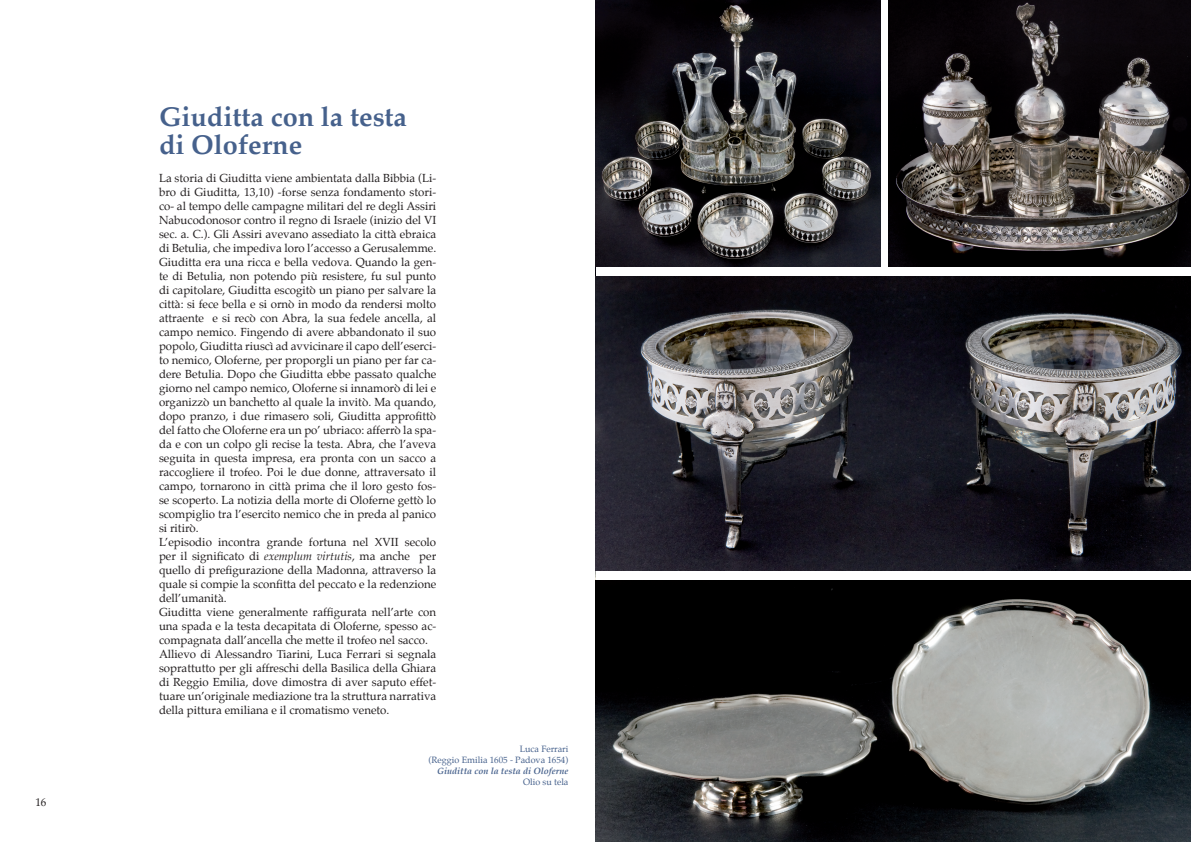
<style>
.page{position:relative;width:1191px;height:842px;background:#fff}
.page>*{position:absolute;margin:0;border:0;box-sizing:border-box;transform-origin:0 0}
.t1{font:700 27px/28px "Palatino";color:#46618c}
.t2{font:11.5px/14px "Palatino";color:#231f20}
.t3{font:11px "Palatino";color:#231f20}
.t4{font:9px/11px "Palatino";color:#46618c;text-align:right}
.t5{font:italic 700 9px "Palatino";color:#46618c}
.s1{font-style:italic}
</style>
<div class="page">
<img style="left:595px;top:276px;width:596px;height:295px">
<img style="left:595px;top:0;width:286px;height:266px">
<img style="left:889px;top:0;width:302px;height:266px">
<img style="left:595px;top:580px;width:596px;height:262px">
<svg style="left:595px;top:0;width:13px;height:1px"></svg>
<svg style="left:595px;top:841px;width:13px;height:1px"></svg>
<p class="t3" style="left:35px;top:793px;width:12px">16</p>
<h1 class="t1" style="left:159px;top:103px;width:250px">Giuditta con la testa di Oloferne</h1>
<p class="t2" style="left:159px;top:171px;width:279px">La storia di Giuditta viene ambientata dalla Bibbia (Li&shy;bro di Giuditta, 13,10) -forse senza fondamento stori&shy;co- al tempo delle campagne militari del re degli Assiri Nabucodonosor contro il regno di Israele (inizio del VI sec. a. C.). Gli Assiri avevano assediato la città ebraica di Betulia, che impediva loro l’accesso a Gerusalemme.<br>Giuditta era una ricca e bella vedova. Quando la gen&shy;te di Betulia, non potendo più resistere, fu sul punto di capitolare, Giuditta escogitò un piano per salvare la città: si fece bella e si ornò in modo da rendersi molto attraente e si recò con Abra, la sua fedele ancella, al campo nemico. Fingendo di avere abbandonato il suo popolo, Giuditta riuscì ad avvicinare il capo dell’eserci&shy;to nemico, Oloferne, per proporgli un piano per far ca&shy;dere Betulia. Dopo che Giuditta ebbe passato qualche giorno nel campo nemico, Oloferne si innamorò di lei e organizzò un banchetto al quale la invitò. Ma quando, dopo pranzo, i due rimasero soli, Giuditta approfittò del fatto che Oloferne era un po’ ubriaco: afferrò la spa&shy;da e con un colpo gli recise la testa. Abra, che l’aveva seguita in questa impresa, era pronta con un sacco a raccogliere il trofeo. Poi le due donne, attraversato il campo, tornarono in città prima che il loro gesto fos&shy;se scoperto. La notizia della morte di Oloferne gettò lo scompiglio tra l’esercito nemico che in preda al panico si ritirò.<br>L’episodio incontra grande fortuna nel XVII secolo per il significato di <span class="s1">exemplum virtutis</span>, ma anche per quello di prefigurazione della Madonna, attraverso la quale si compie la sconfitta del peccato e la redenzione dell’umanità.<br>Giuditta viene generalmente raffigurata nell’arte con una spada e la testa decapitata di Oloferne, spesso ac&shy;compagnata dall’ancella che mette il trofeo nel sacco.<br>Allievo di Alessandro Tiarini, Luca Ferrari si segnala soprattutto per gli affreschi della Basilica della Ghiara di Reggio Emilia, dove dimostra di aver saputo effet&shy;tuare un’originale mediazione tra la struttura narrativa della pittura emiliana e il cromatismo veneto.</p>
<p class="t4" style="left:429px;top:743px;width:141px">Luca Ferrari<br>(Reggio Emilia 1605 - Padova 1654)</p>
<p class="t5" style="left:437px;top:764px;width:133px">Giuditta con la testa di Oloferne</p>
<p class="t4" style="left:523px;top:776px;width:47px">Olio su tela</p>
</div>
